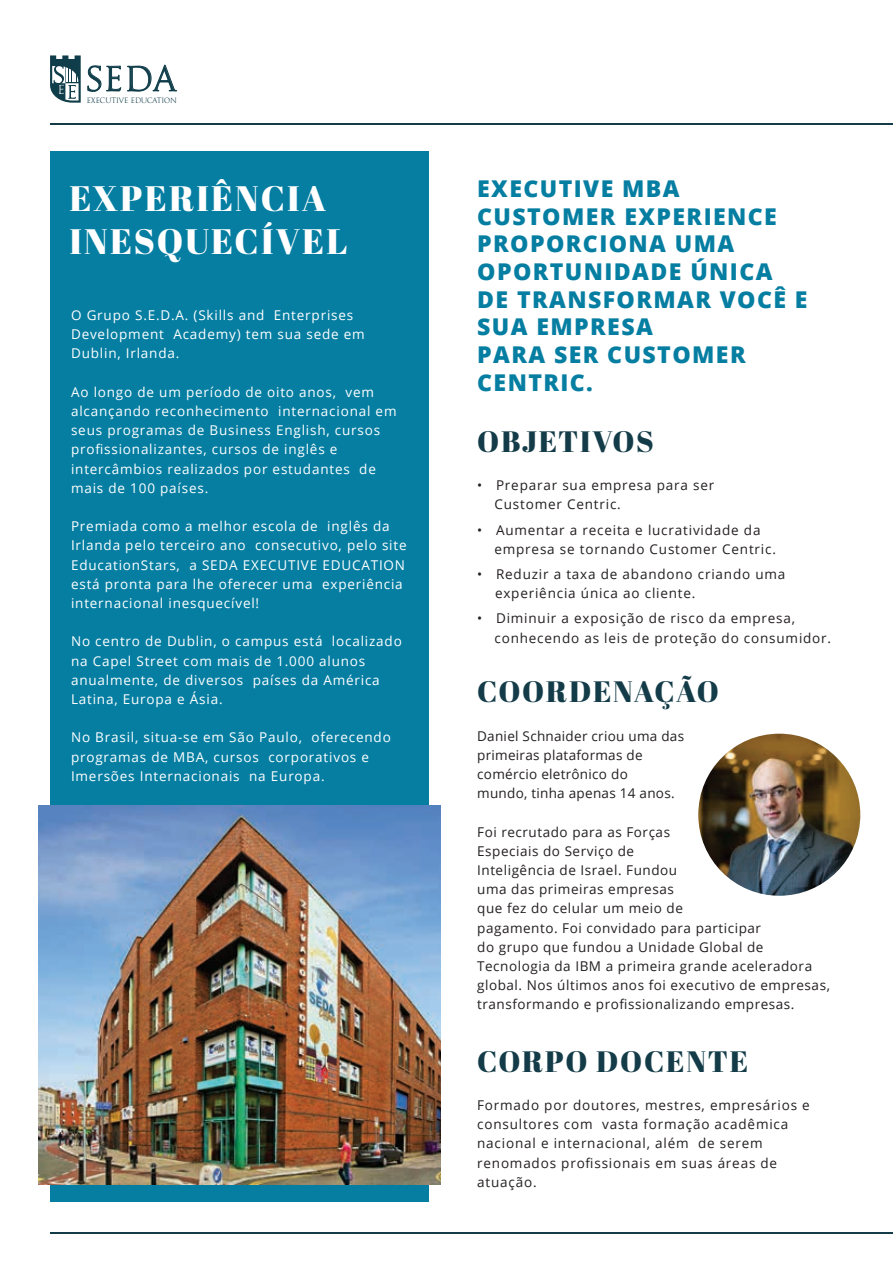
<style>
.page{position:relative;width:893px;height:1263px;background:#fff}
.page>*{position:absolute;margin:0;border:0;box-sizing:border-box;transform-origin:0 0}
.t1{font:35.4px/42.5px "Abril Fatface";letter-spacing:.06em;color:#fff}
.t2{font:34.8px "Goudy Trajan";color:#0f3d49}
.t3{font:29.55px "Abril Fatface";letter-spacing:.06em;color:#133c48}
.t4{font:800 23.1px/27.8px "Open Sans";letter-spacing:.06em;color:#057ea2}
.t5{font:13.5px/19.2px "Open Sans";letter-spacing:.06em;color:#fff}
.t6{font:13.5px/19.2px "Open Sans";letter-spacing:.06em;color:#231f20}
.t7{font:13.5px/19.2px "Open Sans";letter-spacing:.04em;color:#231f20}
.t8{font:13.5px/19.2px "Open Sans";letter-spacing:.02em;color:#231f20}
.t9{font:7.8px "Goudy Trajan";color:#0f3d49}
</style>
<div class="page">
<div style="left:50px;top:151px;width:379px;height:1050px;background:#057ea2"></div>
<hr style="left:50px;top:123px;width:843px;height:2px;background:#133c48">
<hr style="left:50px;top:1233px;width:843px;height:1px;background:#133c48">
<img style="left:39px;top:805px;width:401px;height:379px">
<svg style="left:87px;top:65px;width:34px;height:27px"></svg>
<svg style="left:127px;top:64px;width:50px;height:28px"></svg>
<svg style="left:50px;top:55px;width:31px;height:48px"></svg>
<img style="left:698px;top:734px;width:162px;height:162px;border-radius:81px">
<h2 class="t2" style="left:86px;top:60px;width:92px">SEDA</h2>
<p class="t9" style="left:87px;top:96px;width:92px">EXECUTIVE EDUCATION</p>
<h1 class="t1" style="left:70px;top:177px;width:279px">EXPERIÊNCIA<br>INESQUECÍVEL</h1>
<h3 class="t4" style="left:477px;top:173px;width:332px">EXECUTIVE MBA<br>CUSTOMER EXPERIENCE<br>PROPORCIONA UMA<br>OPORTUNIDADE ÚNICA<br>DE TRANSFORMAR VOCÊ E<br>SUA EMPRESA<br>PARA SER CUSTOMER<br>CENTRIC.</h3>
<p class="t5" style="left:71px;top:305px;width:295px">O Grupo S.E.D.A. (Skills and Enterprises<br>Development Academy) tem sua sede em<br>Dublin, Irlanda.</p>
<p class="t5" style="left:71px;top:382px;width:327px">Ao longo de um período de oito anos, vem alcançando reconhecimento internacional em seus programas de Business English, cursos profissionalizantes, cursos de inglês e intercâmbios realizados por estudantes de mais de 100 países.</p>
<p class="t5" style="left:71px;top:516px;width:337px">Premiada como a melhor escola de inglês da Irlanda pelo terceiro ano consecutivo, pelo site EducationStars, a SEDA EXECUTIVE EDUCATION está pronta para lhe oferecer uma experiência internacional inesquecível!</p>
<p class="t5" style="left:71px;top:631px;width:332px">No centro de Dublin, o campus está localizado na Capel Street com mais de 1.000 alunos anualmente, de diversos países da América Latina, Europa e Ásia.</p>
<p class="t5" style="left:71px;top:727px;width:321px">No Brasil, situa-se em São Paulo, oferecendo programas de MBA, cursos corporativos e<br>Imersões Internacionais na Europa.</p>
<h3 class="t3" style="left:477px;top:420px;width:178px">OBJETIVOS</h3>
<p class="t6" style="left:494px;top:475px;width:221px;text-indent:-17px">• Preparar sua empresa para ser<br>Customer Centric.</p>
<p class="t6" style="left:494px;top:520px;width:283px;text-indent:-17px">• Aumentar a receita e lucratividade da empresa se tornando Customer Centric.</p>
<p class="t6" style="left:495px;top:564px;width:292px;text-indent:-18px">• Reduzir a taxa de abandono criando uma experiência única ao cliente.</p>
<p class="t6" style="left:494px;top:608px;width:338px;text-indent:-17px">• Diminuir a exposição de risco da empresa, conhecendo as leis de proteção do consumidor.</p>
<h3 class="t3" style="left:477px;top:671px;width:243px">COORDENAÇÃO</h3>
<p class="t8" style="left:477px;top:726px;width:208px">Daniel Schnaider criou uma das primeiras plataformas de comércio eletrônico do<br>mundo, tinha apenas 14 anos.</p>
<p class="t7" style="left:477px;top:822px;width:354px">Foi recrutado para as Forças<br>Especiais do Serviço de<br>Inteligência de Israel. Fundou<br>uma das primeiras empresas<br>que fez do celular um meio de<br>pagamento. Foi convidado para participar<br>do grupo que fundou a Unidade Global de Tecnologia da IBM a primeira grande aceleradora global. Nos últimos anos foi executivo de empresas, transformando e profissionalizando empresas.</p>
<h3 class="t3" style="left:477px;top:1040px;width:273px">CORPO DOCENTE</h3>
<p class="t6" style="left:477px;top:1095px;width:334px">Formado por doutores, mestres, empresários e consultores com vasta formação acadêmica nacional e internacional, além de serem renomados profissionais em suas áreas de atuação.</p>
</div>
